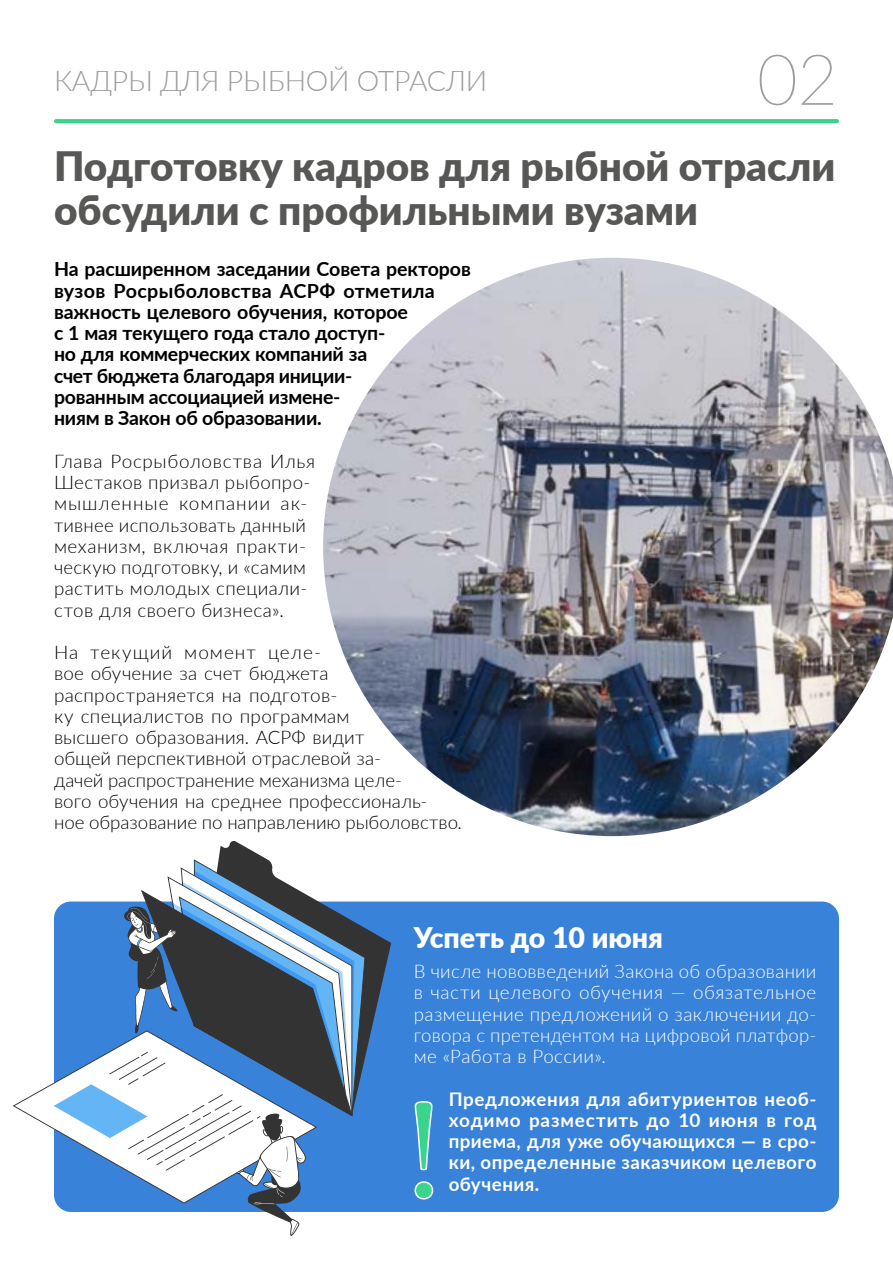
<style>
.page{position:relative;width:893px;height:1263px;background:#fff}
.page>*{position:absolute;margin:0;border:0;box-sizing:border-box;transform-origin:0 0}
.t1{font:100 70.5px "Lato";color:#9d9d9c}
.t2{font:900 40.5px/43.5px "Lato";color:#575756}
.t3{font:300 28.5px "Lato";letter-spacing:-.01em;color:#9d9d9c}
.t4{font:900 28.5px "Lato";color:#fff}
.t5{font:700 19.5px/21.3px "Lato";letter-spacing:-.01em;color:#000}
.t6{font:300 18.75px/21.3px "Lato";letter-spacing:.015em;color:#000}
.t7{font:300 18.75px/21.3px "Lato";letter-spacing:.01em;color:#fff;text-align:justify}
.t8{font:700 18.75px/21.3px "Lato";letter-spacing:.025em;color:#fff;text-align:justify}
</style>
<div class="page">
<div style="left:54px;top:901px;width:785px;height:311px;background:#3882d9;border-radius:17px"></div>
<svg style="left:54px;top:119px;width:785px;height:4px;fill:#3bd48c"></svg>
<img style="left:323px;top:258px;width:570px;height:578px">
<svg style="left:414px;top:1101px;width:20px;height:99px"></svg>
<svg style="left:218px;top:841px;width:173px;height:217px"></svg>
<svg style="left:54px;top:859px;width:311px;height:377px"></svg>
<h3 class="t3" style="left:54px;top:61px;width:435px">КАДРЫ ДЛЯ РЫБНОЙ ОТРАСЛИ</h3>
<h1 class="t1" style="left:757px;top:31px;width:83px">02</h1>
<h2 class="t2" style="left:54px;top:143px;width:783px">Подготовку кадров для рыбной отрасли обсудили с профильными вузами</h2>
<p class="t5" style="left:54px;top:258px;width:418px">На расширенном заседании Совета ректоров вузов Росрыболовства АСРФ отметила важность целевого обучения, которое<br>с 1 мая текущего года стало доступ-<br>но для коммерческих компаний за<br>счет бюджета благодаря иниции-<br>рованным ассоциацией измене-<br>ниям в Закон об образовании.</p>
<p class="t6" style="left:54px;top:450px;width:262px">Глава Росрыболовства Илья<br>Шестаков призвал рыбопро&shy;мышленные компании ак&shy;тивнее использовать данный механизм, включая практи&shy;ческую подготовку, и «самим растить молодых специали&shy;стов для своего бизнеса».</p>
<p class="t6" style="left:54px;top:641px;width:409px">На текущий момент целе-<br>вое обучение за счет бюджета распространяется на подготов-<br>ку специалистов по программам<br>высшего образования. АСРФ видит<br>общей перспективной отраслевой за-<br>дачей распространение механизма целе-<br>вого обучения на среднее профессиональ&shy;ное образование по направлению рыболовство.</p>
<h3 class="t4" style="left:414px;top:916px;width:251px">Успеть до 10 июня</h3>
<p class="t7" style="left:414px;top:960px;width:404px">В числе нововведений Закона об образовании в части целевого обучения — обязательное размещение предложений о заключении до&shy;говора с претендентом на цифровой платфор&shy;ме «Работа в России».</p>
<p class="t8" style="left:449px;top:1087px;width:369px">Предложения для абитуриентов необ&shy;ходимо разместить до 10 июня в год приема, для уже обучающихся — в сро&shy;ки, определенные заказчиком целевого обучения.</p>
</div>
